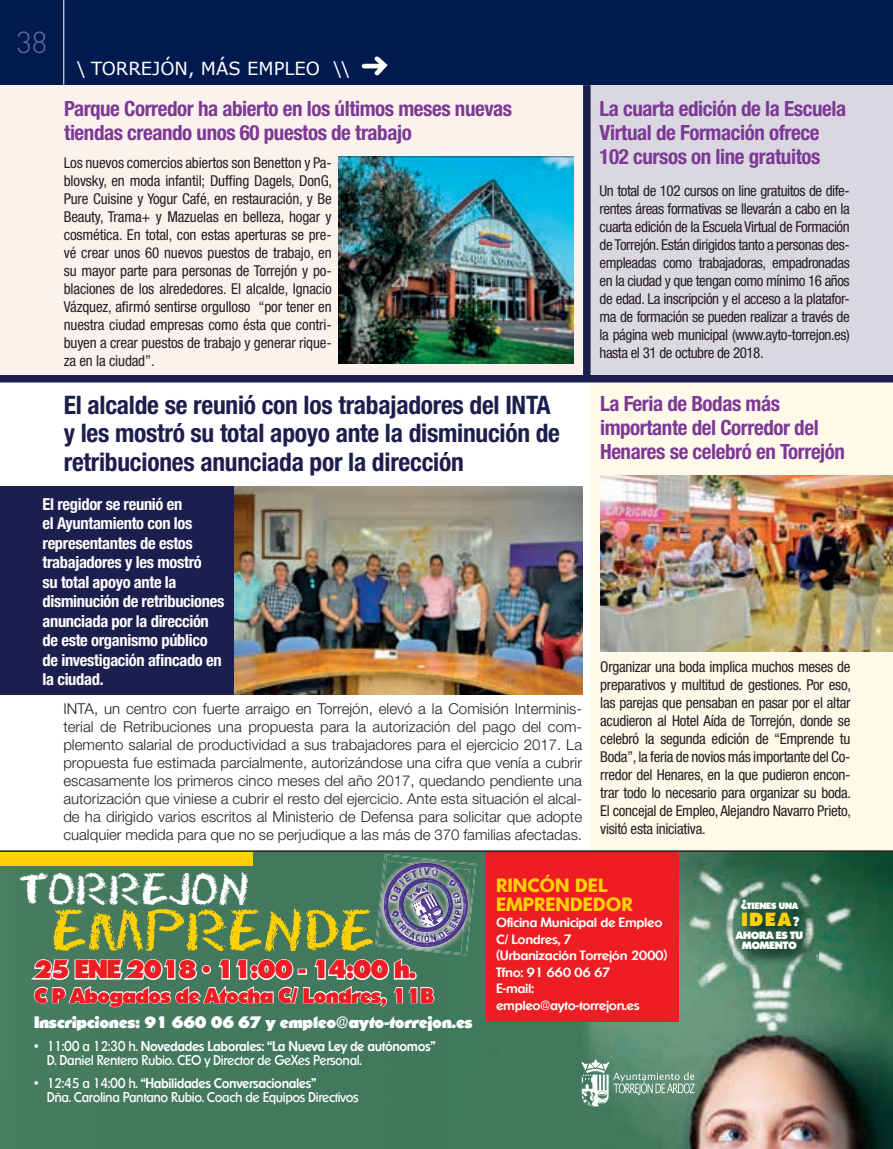
<style>
.page{position:relative;width:893px;height:1149px;background:#fff}
.page>*{position:absolute;margin:0;border:0;box-sizing:border-box;transform-origin:0 0}
.t1{font:52.35px "Eraser";color:#fed105}
.t2{font:40.35px "Eraser";color:#fff}
.t3{font:300 30px "DIN Pro";color:#616e96}
.t4{font:700 condensed 25.5px/28.5px "Helvetica Neue LT Std";letter-spacing:-.01em;color:#1c1f4e}
.t5{font:900 25.5px "Sharnay";letter-spacing:-.04em;color:#ee1d23}
.t6{font:700 condensed 21px/24px "Helvetica Neue LT Std";letter-spacing:-.02em;color:#7c3996}
.t7{font:900 21px "Sharnay";letter-spacing:-.03em;color:#ee1d23}
.t8{font:800 19.2px/19.2px "Sharnay";color:#fed105}
.t9{font:900 18.9px "Sharnay";color:#fed105}
.t10{font:18px "Verdana";color:#fff}
.t11{font:700 condensed 16.5px/19.5px "Helvetica Neue LT Std";letter-spacing:-.02em;color:#fff}
.t12{font:900 16.5px "Sharnay";letter-spacing:-.02em;color:#fff}
.t13{font:condensed 15px/18px "Helvetica Neue LT Std";letter-spacing:-.02em;color:#231f20;text-align:justify}
.t14{font:300 15px/18px "Helvetica Neue LT Std";color:#231f20;text-align:justify}
.t15{font:14.25px/14.2px "Sharnay";letter-spacing:-.03em;color:#fff;scale:.9 1}
.t16{font:700 13.5px/16.5px "Sharnay";letter-spacing:-.03em;color:#fff}
.t17{font:900 10.65px/10.6px "Sharnay";letter-spacing:-.03em;color:#fff;text-align:center}
.t18{font:900 9.15px "Sharnay";letter-spacing:-.02em;color:#fff}
.s1{font-weight:700}
.s2{font-size:13.2px}
.s3{font-size:13.2px;color:#fff}
</style>
<div class="page">
<div style="left:0;top:851px;width:395px;height:297px;background:#44795e"></div>
<img style="left:395px;top:851px;width:498px;height:40px">
<img style="left:447px;top:891px;width:446px;height:257px">
<div style="left:395px;top:1007px;width:52px;height:141px;background:#40785d"></div>
<img style="left:375px;top:854px;width:101px;height:101px">
<img style="left:386px;top:855px;width:89px;height:98px">
<img style="left:733px;top:896px;width:85px;height:68px">
<div style="left:0;top:850px;width:252px;height:15px;background:#fed105"></div>
<div style="left:487px;top:850px;width:192px;height:170px;background:#ee1d23"></div>
<svg style="left:582px;top:1059px;width:113px;height:47px;background:#77a08a"></svg>
<div style="left:0;top:0;width:893px;height:85px;background:#00194f"></div>
<svg style="left:362px;top:56px;width:26px;height:20px"></svg>
<hr style="left:63px;top:0;width:1px;height:85px;background:#fff">
<div style="left:591px;top:378px;width:302px;height:472px;background:#fef9e9"></div>
<img style="left:234px;top:486px;width:348px;height:208px">
<img style="left:600px;top:475px;width:293px;height:176px">
<div style="left:0;top:486px;width:234px;height:208px;background:#1c1f4e"></div>
<hr style="left:0;top:850px;width:893px;height:1px;background:#231f20">
<div style="left:0;top:85px;width:587px;height:293px;background:#fbf2ed"></div>
<div style="left:587px;top:85px;width:306px;height:293px;background:#dad7e0"></div>
<img style="left:338px;top:157px;width:235px;height:206px">
<div style="left:583px;top:85px;width:8px;height:293px;background:#1c1f4e"></div>
<div style="left:0;top:375px;width:893px;height:7px;background:#1c1f4e"></div>
<svg style="left:28px;top:858px;width:444px;height:149px;background:#5e876f"></svg>
<h3 class="t3" style="left:16px;top:22px;width:32px">38</h3>
<p class="t10" style="left:77px;top:57px;width:274px">\ TORREJÓN, MÁS EMPLEO \\</p>
<h3 class="t6" style="left:64px;top:96px;width:449px">Parque Corredor ha abierto en los últimos meses nuevas tiendas creando unos 60 puestos de trabajo</h3>
<h3 class="t6" style="left:600px;top:96px;width:248px">La cuarta edición de la Escuela<br>Virtual de Formación ofrece<br>102 cursos on line gratuitos</h3>
<p class="t13" style="left:600px;top:182px;width:252px">Un total de 102 cursos on line gratuitos de dife&shy;rentes áreas formativas se llevarán a cabo en la cuarta edición de la Escuela Virtual de Formación de Torrejón. Están dirigidos tanto a personas des&shy;empleadas como trabajadoras, empadronadas en la ciudad y que tengan como mínimo 16 años de edad. La inscripción y el acceso a la platafor&shy;ma de formación se pueden realizar a través de la página web municipal (www.ayto-torrejon.es) hasta el 31 de octubre de 2018.</p>
<p class="t13" style="left:64px;top:154px;width:270px">Los nuevos comercios abiertos son Benetton y Pa&shy;blovsky, en moda infantil; Duffing Dagels, DonG, Pure Cuisine y Yogur Café, en restauración, y Be Beauty, Trama+ y Mazuelas en belleza, hogar y cosmética. En total, con estas aperturas se pre&shy;vé crear unos 60 nuevos puestos de trabajo, en su mayor parte para personas de Torrejón y po&shy;blaciones de los alrededores. El alcalde, Ignacio Vázquez, afirmó sentirse orgulloso “por tener en nuestra ciudad empresas como ésta que contri&shy;buyen a crear puestos de trabajo y generar rique&shy;za en la ciudad”.</p>
<h3 class="t4" style="left:64px;top:390px;width:498px">El alcalde se reunió con los trabajadores del INTA y les mostró su total apoyo ante la disminución de retribuciones anunciada por la dirección</h3>
<h3 class="t6" style="left:600px;top:391px;width:247px">La Feria de Bodas más importante del Corredor del<br>Henares se celebró en Torrejón</h3>
<p class="t11" style="left:43px;top:493px;width:183px">El regidor se reunió en<br>el Ayuntamiento con los representantes de estos trabajadores y les mostró<br>su total apoyo ante la disminución de retribuciones anunciada por la dirección de este organismo público de investigación afincado en la ciudad.</p>
<p class="t14" style="left:63px;top:699px;width:520px">INTA, un centro con fuerte arraigo en Torrejón, elevó a la Comisión Interminis&shy;terial de Retribuciones una propuesta para la autorización del pago del com&shy;plemento salarial de productividad a sus trabajadores para el ejercicio 2017. La propuesta fue estimada parcialmente, autorizándose una cifra que venía a cubrir escasamente los primeros cinco meses del año 2017, quedando pendiente una autorización que viniese a cubrir el resto del ejercicio. Ante esta situación el alcal&shy;de ha dirigido varios escritos al Ministerio de Defensa para solicitar que adopte cualquier medida para que no se perjudique a las más de 370 familias afectadas.</p>
<p class="t13" style="left:600px;top:657px;width:252px">Organizar una boda implica muchos meses de preparativos y multitud de gestiones. Por eso, las parejas que pensaban en pasar por el altar acudieron al Hotel Aída de Torrejón, donde se celebró la segunda edición de “Emprende tu Boda”, la feria de novios más importante del Co&shy;rredor del Henares, en la que pudieron encon&shy;trar todo lo necesario para organizar su boda.<br>El concejal de Empleo, Alejandro Navarro Prieto, visitó esta iniciativa.</p>
<h2 class="t2" style="left:20px;top:864px;width:231px">TORREJON</h2>
<h1 class="t1" style="left:52px;top:899px;width:325px">EMPRENDE</h1>
<h3 class="t5" style="left:34px;top:953px;width:384px">25 ENE 2018 • 11:00 - 14:00 h.</h3>
<h3 class="t7" style="left:34px;top:982px;width:402px">C P Abogados de Atocha C/ Londres, 11B</h3>
<p class="t12" style="left:34px;top:1012px;width:440px">Inscripciones: 91 660 06 67 y empleo@ayto-torrejon.es</p>
<p class="t15" style="left:47px;top:1038px;width:434px;text-indent:-13px">• 11:00 a 12:30 h. <span class="s1">Novedades Laborales: “La Nueva Ley de autónomos”<br></span>D. Daniel Rentero Rubio. CEO y Director de GeXes Personal.</p>
<p class="t15" style="left:47px;top:1075px;width:348px;text-indent:-13px">• 12:45 a 14:00 h. <span class="s1">“Habilidades Conversacionales”<br></span>Dña. Carolina Pantano Rubio. Coach de Equipos Directivos</p>
<p class="t8" style="left:496px;top:875px;width:138px">RINCÓN DEL<br>EMPRENDEDOR</p>
<p class="t16" style="left:496px;top:914px;width:173px">Oficina Municipal de Empleo<br>C/ Londres, 7<br>(Urbanización Torrejón 2000)<br>Tfno: 91 660 06 67<br>E-mail: empleo@ayto-torrejon.es</p>
<p class="t18" style="left:741px;top:900px;width:59px"><span class="s2">¿</span>TIENES UNA</p>
<p class="t9" style="left:741px;top:907px;width:60px">IDEA<span class="s3">?</span></p>
<p class="t17" style="left:736px;top:929px;width:69px">AHORA ES TU<br>MOMENTO</p>
</div>
